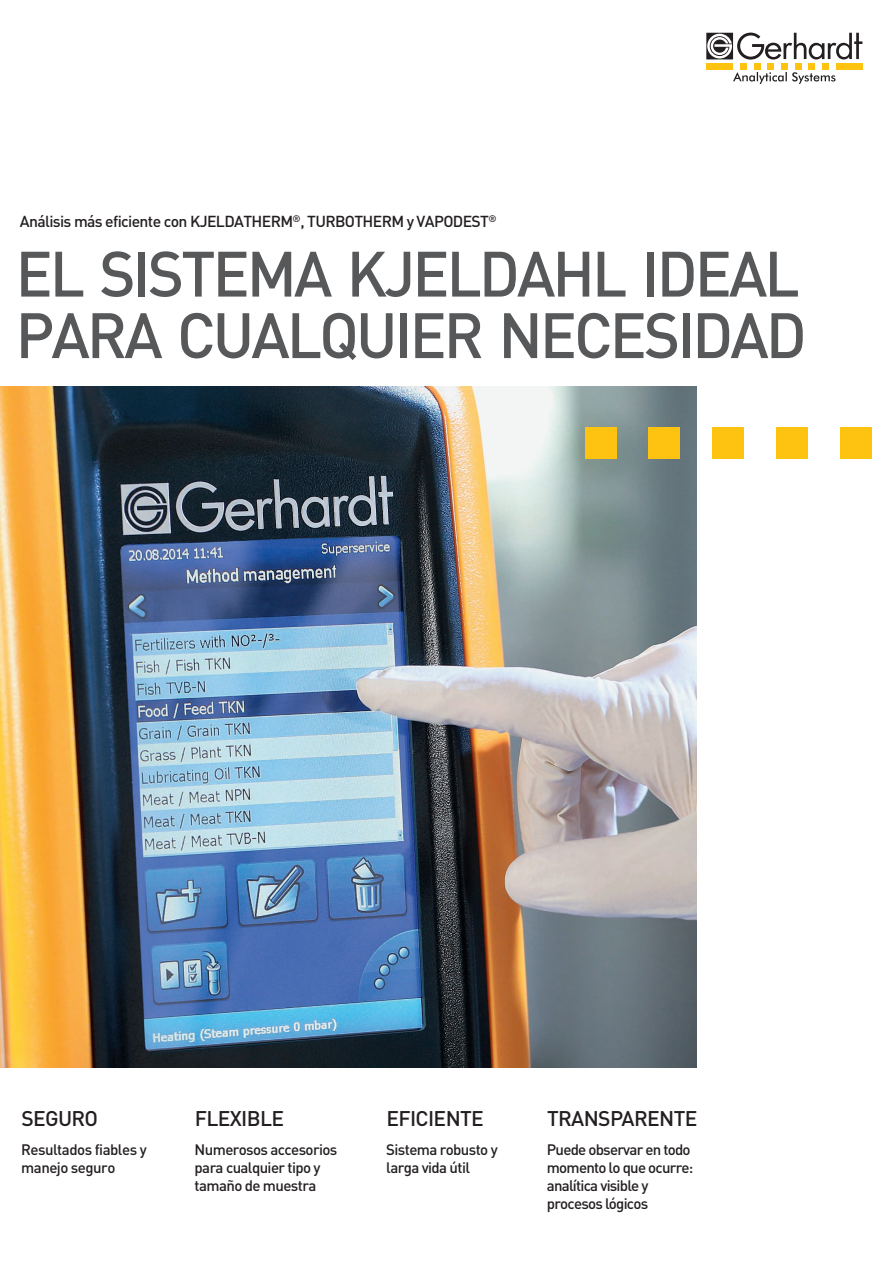
<style>
.page{position:relative;width:893px;height:1263px;background:#fff}
.page>*{position:absolute;margin:0;border:0;box-sizing:border-box;transform-origin:0 0}
.t1{font:500 63px/61.5px "DINOT";letter-spacing:-.05em;color:#57585a}
.t2{font:500 21px "DINOT";letter-spacing:-.03em;color:#231f20}
.t3{font:500 15.75px "DINOT";letter-spacing:-.04em;color:#231f20}
.t4{font:500 15px/18px "DINOT";letter-spacing:-.04em;color:#231f20}
</style>
<div class="page">
<img style="left:0;top:387px;width:696px;height:680px">
<div style="left:585px;top:427px;width:32px;height:32px;background:#fec210"></div>
<div style="left:648px;top:427px;width:32px;height:32px;background:#fec210"></div>
<div style="left:712px;top:427px;width:32px;height:32px;background:#fec210"></div>
<div style="left:776px;top:427px;width:32px;height:32px;background:#fec210"></div>
<div style="left:840px;top:427px;width:32px;height:32px;background:#fec210"></div>
<svg style="left:706px;top:33px;width:156px;height:27px"></svg>
<div style="left:740px;top:63px;width:7px;height:7px;background:#fec210"></div>
<div style="left:754px;top:63px;width:6px;height:7px;background:#fec210"></div>
<div style="left:767px;top:63px;width:7px;height:7px;background:#fec210"></div>
<div style="left:781px;top:63px;width:7px;height:7px;background:#fec210"></div>
<div style="left:795px;top:63px;width:6px;height:7px;background:#fec210"></div>
<div style="left:808px;top:63px;width:7px;height:7px;background:#fec210"></div>
<div style="left:822px;top:63px;width:7px;height:7px;background:#fec210"></div>
<div style="left:836px;top:63px;width:26px;height:7px;background:#fec210"></div>
<div style="left:706px;top:63px;width:27px;height:7px;background:#fec210"></div>
<svg style="left:733px;top:72px;width:102px;height:12px"></svg>
<p class="t3" style="left:20px;top:211px;width:478px">Análisis más eficiente con KJELDATHERM<sup>®</sup>, TURBOTHERM y VAPODEST<sup>®</sup></p>
<h1 class="t1" style="left:16px;top:242px;width:793px">EL SISTEMA KJELDAHL IDEAL<br>PARA CUALQUIER NECESIDAD</h1>
<h2 class="t2" style="left:21px;top:1105px;width:78px">SEGURO</h2>
<p class="t4" style="left:21px;top:1140px;width:127px">Resultados fiables y manejo seguro</p>
<h2 class="t2" style="left:195px;top:1105px;width:91px">FLEXIBLE</h2>
<p class="t4" style="left:195px;top:1140px;width:144px">Numerosos accesorios para cualquier tipo y tamaño de muestra</p>
<h2 class="t2" style="left:386px;top:1105px;width:99px">EFICIENTE</h2>
<p class="t4" style="left:386px;top:1140px;width:113px">Sistema robusto y larga vida útil</p>
<h2 class="t2" style="left:547px;top:1105px;width:152px">TRANSPARENTE</h2>
<p class="t4" style="left:547px;top:1140px;width:148px">Puede observar en todo momento lo que ocurre: analítica visible y procesos lógicos</p>
</div>
